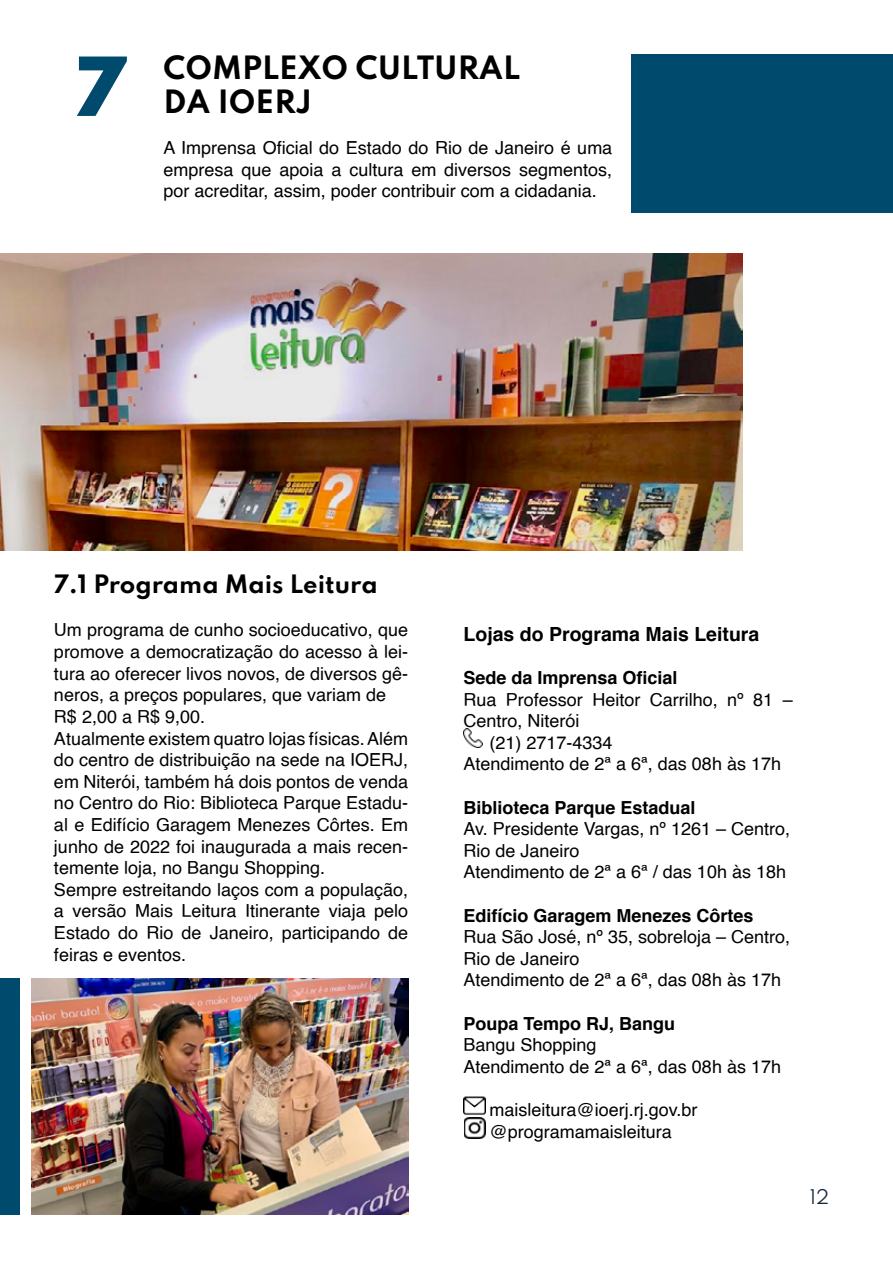
<style>
.page{position:relative;width:893px;height:1263px;background:#fff}
.page>*{position:absolute;margin:0;border:0;box-sizing:border-box;transform-origin:0 0}
.t1{font:900 72px "Spartan";color:#004b6d}
.t2{font:700 28.5px "Spartan";color:#000}
.t3{font:700 22.5px "Spartan";color:#000}
.t4{font:700 19.5px "Helvetica";color:#000}
.t5{font:18px/21.6px "Helvetica";color:#000}
.t6{font:700 18px "Helvetica";color:#000}
.t7{font:18px "Spartan";color:#15293c}
</style>
<div class="page">
<div style="left:631px;top:54px;width:262px;height:159px;background:#004b6d"></div>
<img style="left:0;top:253px;width:742px;height:298px">
<div style="left:0;top:978px;width:19px;height:236px;background:#004b6d"></div>
<img style="left:32px;top:978px;width:376px;height:236px">
<img style="left:463px;top:1096px;width:22px;height:42px">
<img style="left:463px;top:728px;width:20px;height:19px">
<h1 class="t1" style="left:77px;top:33px;width:50px">7</h1>
<h2 class="t2" style="left:164px;top:46px;width:358px">COMPLEXO CULTURAL</h2>
<h2 class="t2" style="left:164px;top:80px;width:150px">DA IOERJ</h2>
<p class="t5" style="left:164px;top:138px;width:450px;text-align:justify">A Imprensa Oficial do Estado do Rio de Janeiro é uma empresa que apoia a cultura em diversos segmentos, por acreditar, assim, poder contribuir com a cidadania.</p>
<p class="t3" style="left:54px;top:567px;width:325px">7.1 Programa Mais Leitura</p>
<p class="t5" style="left:54px;top:620px;width:356px">Um programa de cunho socioeducativo, que promove a democratização do acesso à lei&shy;tura ao oferecer livos novos, de diversos gê&shy;neros, a preços populares, que variam de R$ 2,00 a R$ 9,00.<br>Atualmente existem quatro lojas físicas. Além do centro de distribuição na sede na IOERJ, em Niterói, também há dois pontos de venda no Centro do Rio: Biblioteca Parque Estadu&shy;al e Edifício Garagem Menezes Côrtes. Em junho de 2022 foi inaugurada a mais recen&shy;temente loja, no Bangu Shopping.<br>Sempre estreitando laços com a população, a versão Mais Leitura Itinerante viaja pelo Estado do Rio de Janeiro, participando de feiras e eventos.</p>
<p class="t4" style="left:463px;top:618px;width:297px">Lojas do Programa Mais Leitura</p>
<p class="t6" style="left:463px;top:663px;width:216px">Sede da Imprensa Oficial</p>
<p class="t5" style="left:463px;top:689px;width:331px">Rua Professor Heitor Carrilho, nº 81 –</p>
<p class="t5" style="left:463px;top:711px;width:118px">Centro, Niterói</p>
<p class="t5" style="left:489px;top:732px;width:125px">(21) 2717-4334</p>
<p class="t5" style="left:463px;top:754px;width:319px">Atendimento de 2ª a 6ª, das 08h às 17h</p>
<p class="t6" style="left:463px;top:793px;width:234px">Biblioteca Parque Estadual</p>
<p class="t5" style="left:463px;top:819px;width:328px">Av. Presidente Vargas, nº 1261 – Centro,<br>Rio de Janeiro<br>Atendimento de 2ª a 6ª / das 10h às 18h</p>
<p class="t6" style="left:463px;top:901px;width:292px">Edifício Garagem Menezes Côrtes</p>
<p class="t5" style="left:463px;top:927px;width:328px">Rua São José, nº 35, sobreloja – Centro,<br>Rio de Janeiro<br>Atendimento de 2ª a 6ª, das 08h às 17h</p>
<p class="t6" style="left:463px;top:1009px;width:213px">Poupa Tempo RJ, Bangu</p>
<p class="t5" style="left:463px;top:1035px;width:319px">Bangu Shopping<br>Atendimento de 2ª a 6ª, das 08h às 17h</p>
<p class="t5" style="left:489px;top:1099px;width:209px">maisleitura@ioerj.rj.gov.br @programamaisleitura</p>
<p class="t7" style="left:810px;top:1183px;width:21px">12</p>
</div>
